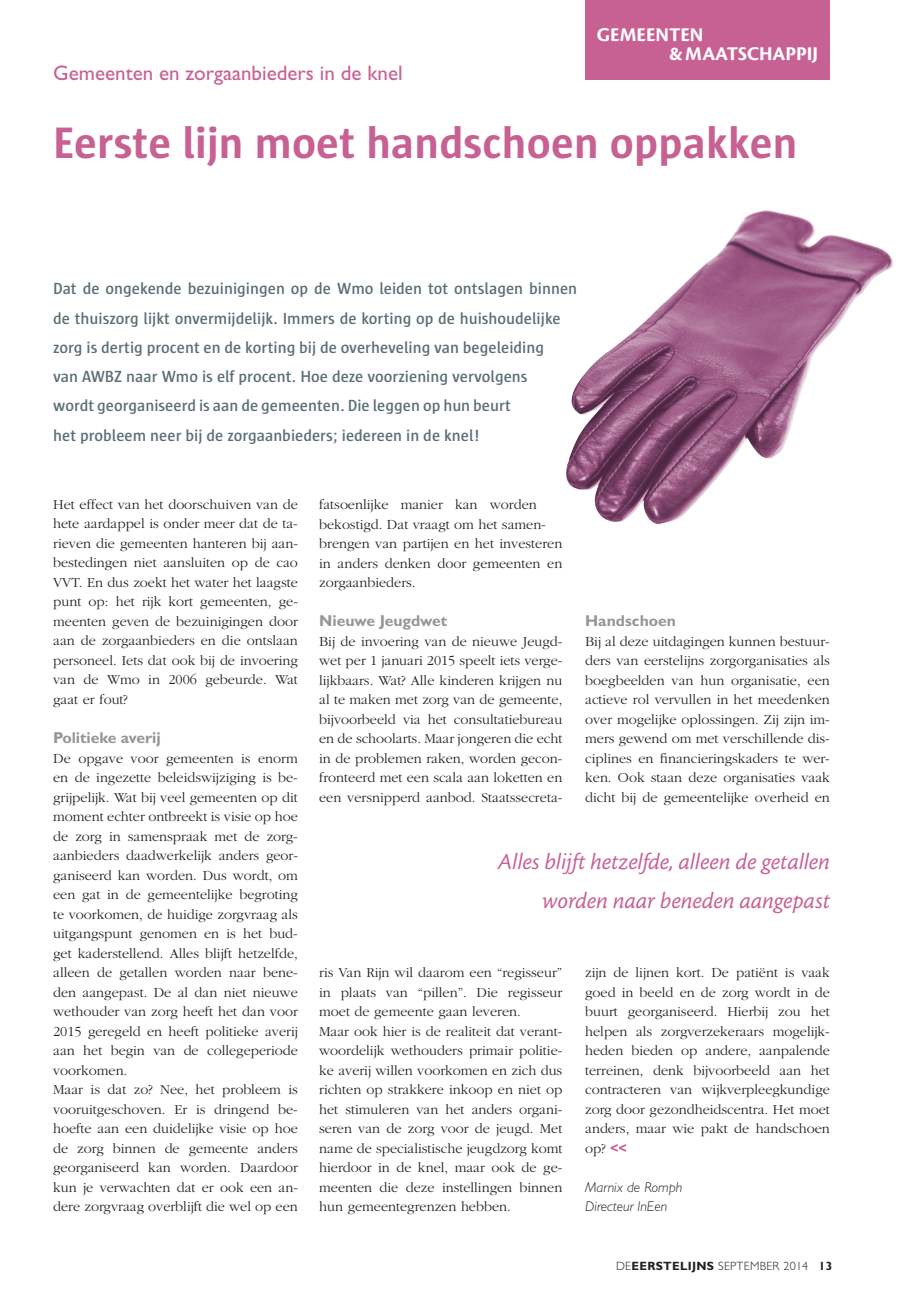
<style>
.page{position:relative;width:915px;height:1306px;background:#fff}
.page>*{position:absolute;margin:0;border:0;box-sizing:border-box;transform-origin:0 0}
.t1{font:700 45px "Sun";letter-spacing:.005em;color:#c86193}
.t2{font:24px/39px "Cronos MM It 408 16";letter-spacing:.005em;color:#c86193;text-align:right}
.t3{font:21px "Gill Sans";color:#c86193}
.t4{font:20.25px/19.5px "Cronos MM 700 13";color:#fff}
.t5{font:600 16.5px/29.2px "Sun";color:#5b6e74}
.t6{font:700 15.75px "Gill Sans";color:#939598}
.t7{font:300 14.25px/19.5px "Garamond";color:#231f20;text-align:justify}
.t8{font:italic 300 14.25px/19.5px "Gill Sans";color:#231f20}
.t9{font:300 12px "Gill Sans";letter-spacing:.025em;color:#231f20}
.s1{font-family:"Gill Sans";font-weight:700;color:#c86193}
.s2{font-weight:700}
</style>
<div class="page">
<div style="left:585px;top:0;width:244px;height:80px;background:#c86193"></div>
<img style="left:566px;top:210px;width:328px;height:314px">
<h3 class="t3" style="left:53px;top:61px;width:351px">Gemeenten en zorgaanbieders in de knel</h3>
<h3 class="t4" style="left:668px;top:25px;width:150px;text-indent:-72px">GEMEENTEN<br>&amp; MAATSCHAPPIJ</h3>
<h1 class="t1" style="left:53px;top:118px;width:745px">Eerste lijn moet handschoen oppakken</h1>
<p class="t5" style="left:53px;top:274px;width:525px">Dat de ongekende bezuinigingen op de Wmo leiden tot ontslagen binnen de thuiszorg lijkt onvermijdelijk. Immers de korting op de huishoudelijke zorg is dertig procent en de korting bij de overheveling van begeleiding<br>van AWBZ naar Wmo is elf procent. Hoe deze voorziening vervolgens<br>wordt georganiseerd is aan de gemeenten. Die leggen op hun beurt<br>het probleem neer bij de zorgaanbieders; iedereen in de knel!</p>
<p class="t7" style="left:53px;top:495px;width:246px">Het effect van het doorschuiven van de hete aardappel is onder meer dat de ta&shy;rieven die gemeenten hanteren bij aan&shy;bestedingen niet aansluiten op de cao VVT. En dus zoekt het water het laagste punt op: het rijk kort gemeenten, ge&shy;meenten geven de bezuinigingen door aan de zorgaanbieders en die ontslaan personeel. Iets dat ook bij de invoering van de Wmo in 2006 gebeurde. Wat gaat er fout?</p>
<p class="t6" style="left:53px;top:728px;width:109px">Politieke averij</p>
<p class="t7" style="left:53px;top:748px;width:246px;text-align:left">De opgave voor gemeenten is enorm en de ingezette beleidswijziging is be&shy;grijpelijk. Wat bij veel gemeenten op dit moment echter ontbreekt is visie op hoe de zorg in samenspraak met de zorg&shy;aanbieders daadwerkelijk anders geor&shy;ganiseerd kan worden. Dus wordt, om een gat in de gemeentelijke begroting te voorkomen, de huidige zorgvraag als uitgangspunt genomen en is het bud&shy;get kaderstellend. Alles blijft hetzelfde, alleen de getallen worden naar bene&shy;den aangepast. De al dan niet nieuwe wethouder van zorg heeft het dan voor 2015 geregeld en heeft politieke averij aan het begin van de collegeperiode voorkomen.<br>Maar is dat zo? Nee, het probleem is vooruitgeschoven. Er is dringend be&shy;hoefte aan een duidelijke visie op hoe de zorg binnen de gemeente anders georganiseerd kan worden. Daardoor kun je verwachten dat er ook een an&shy;dere zorgvraag overblijft die wel op een</p>
<p class="t7" style="left:319px;top:495px;width:244px;text-align:left">fatsoenlijke manier kan worden bekostigd. Dat vraagt om het samen&shy;brengen van partijen en het investeren in anders denken door gemeenten en zorgaanbieders.</p>
<p class="t6" style="left:319px;top:611px;width:130px">Nieuwe Jeugdwet</p>
<p class="t7" style="left:319px;top:631px;width:245px">Bij de invoering van de nieuwe Jeugd&shy;wet per 1 januari 2015 speelt iets verge&shy;lijkbaars. Wat? Alle kinderen krijgen nu al te maken met zorg van de gemeente, bijvoorbeeld via het consultatiebureau en de schoolarts. Maar jongeren die echt in de problemen raken, worden gecon&shy;fronteerd met een scala aan loketten en een versnipperd aanbod. Staatssecreta-</p>
<p class="t6" style="left:585px;top:611px;width:92px">Handschoen</p>
<p class="t7" style="left:585px;top:631px;width:246px">Bij al deze uitdagingen kunnen bestuur&shy;ders van eerstelijns zorgorganisaties als boegbeelden van hun organisatie, een actieve rol vervullen in het meedenken over mogelijke oplossingen. Zij zijn im&shy;mers gewend om met verschillende dis&shy;ciplines en financieringskaders te wer&shy;ken. Ook staan deze organisaties vaak dicht bij de gemeentelijke overheid en</p>
<h2 class="t2" style="left:497px;top:842px;width:333px">Alles blijft hetzelfde, alleen de getallen worden naar beneden aangepast</h2>
<p class="t7" style="left:319px;top:963px;width:245px;text-align:left">ris Van Rijn wil daarom een “regisseur” in plaats van “pillen”. Die regisseur moet de gemeente gaan leveren.<br>Maar ook hier is de realiteit dat verant&shy;woordelijk wethouders primair politie&shy;ke averij willen voorkomen en zich dus richten op strakkere inkoop en niet op het stimuleren van het anders organi&shy;seren van de zorg voor de jeugd. Met name de specialistische jeugdzorg komt hierdoor in de knel, maar ook de ge&shy;meenten die deze instellingen binnen hun gemeentegrenzen hebben.</p>
<p class="t7" style="left:585px;top:963px;width:246px">zijn de lijnen kort. De patiënt is vaak goed in beeld en de zorg wordt in de buurt georganiseerd. Hierbij zou het helpen als zorgverzekeraars mogelijk&shy;heden bieden op andere, aanpalende terreinen, denk bijvoorbeeld aan het contracteren van wijkverpleegkundige zorg door gezondheidscentra. Het moet anders, maar wie pakt de handschoen op? <span class="s1">&lt;&lt;</span></p>
<p class="t8" style="left:585px;top:1177px;width:99px">Marnix de Romph<br>Directeur InEen</p>
<p class="t9" style="left:616px;top:1258px;width:218px">DE<span class="s2">eerstelijns</span> SEPTEMBER 2014 <span class="s2">13</span></p>
</div>
